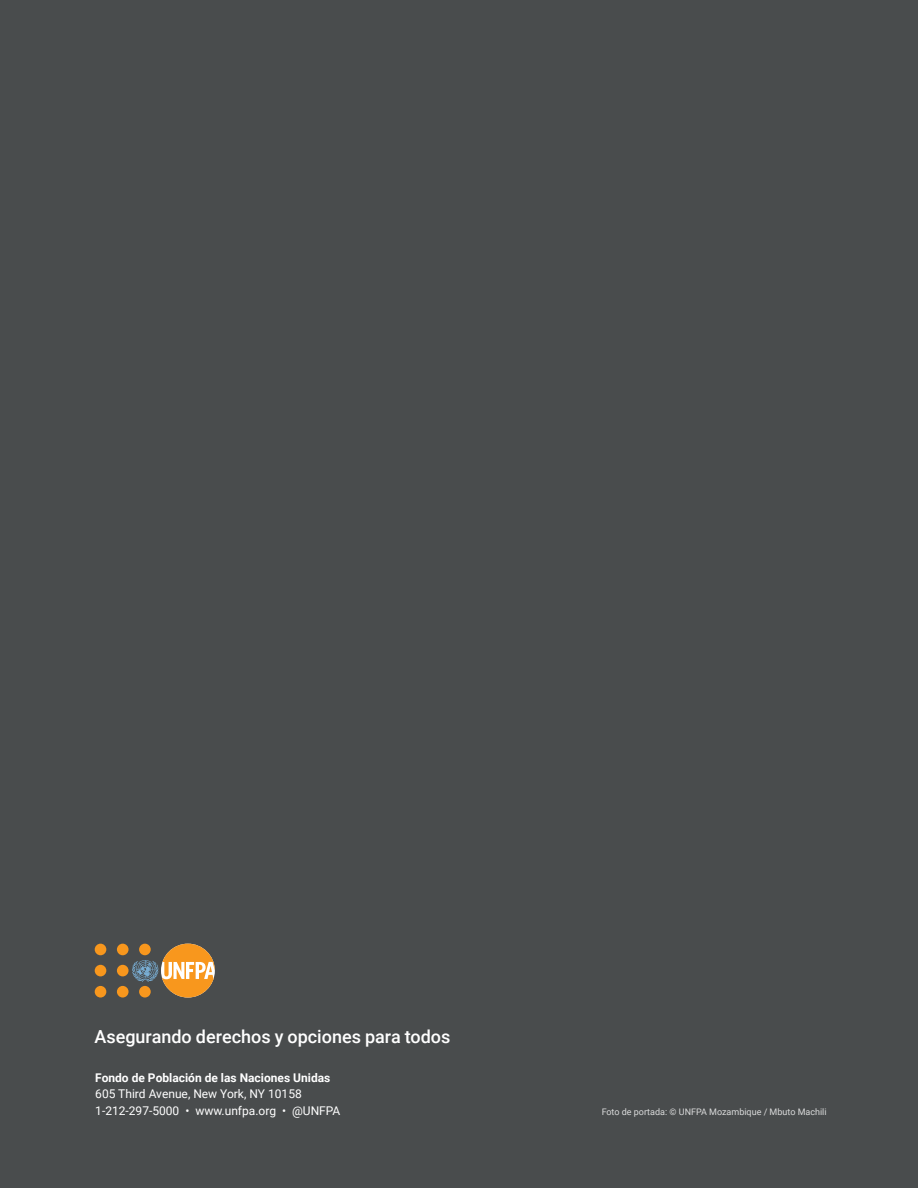
<style>
.page{position:relative;width:918px;height:1188px;background:#494c4d}
.page>*{position:absolute;margin:0;border:0;box-sizing:border-box;transform-origin:0 0}
.Excerpts{font:500 18px "Roboto";color:#fff}
.t1{font:12px "Roboto";color:#fff}
.t2{font:700 12px "Roboto";color:#fff}
.t3{font:9px "Roboto";color:#fff}
</style>
<div class="page">
<div style="left:117px;top:965px;width:12px;height:11px;background:#f8971d;border-radius:50%"></div>
<div style="left:117px;top:986px;width:12px;height:12px;background:#f8971d;border-radius:50%"></div>
<div style="left:117px;top:944px;width:12px;height:11px;background:#f8971d;border-radius:50%"></div>
<div style="left:95px;top:965px;width:11px;height:11px;background:#f8971d;border-radius:50%"></div>
<div style="left:95px;top:986px;width:11px;height:12px;background:#f8971d;border-radius:50%"></div>
<div style="left:95px;top:944px;width:11px;height:11px;background:#f8971d;border-radius:50%"></div>
<svg style="left:132px;top:944px;width:83px;height:54px"></svg>
<p class="Excerpts" style="left:94px;top:1024px;width:357px">Asegurando derechos y opciones para todos</p>
<p class="t2" style="left:95px;top:1069px;width:237px">Fondo de Población de las Naciones Unidas</p>
<p class="t1" style="left:95px;top:1086px;width:208px">605 Third Avenue, New York, NY 10158</p>
<p class="t1" style="left:95px;top:1102px;width:247px">1-212-297-5000 • www.unfpa.org • @UNFPA</p>
<p class="t3" style="left:602px;top:1105px;width:227px">Foto de portada: © UNFPA Mozambique / Mbuto Machili</p>
</div>
